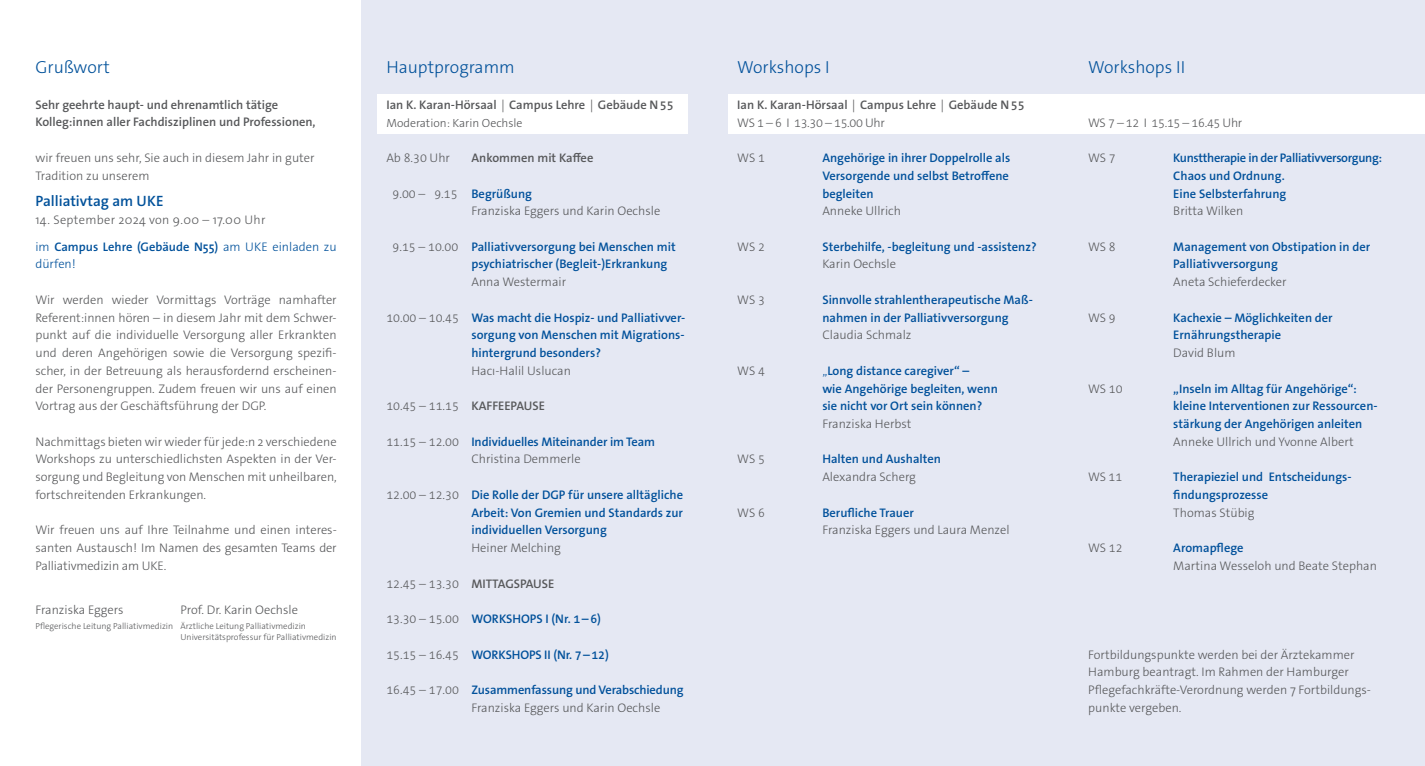
<style>
.page{position:relative;width:1425px;height:766px;background:#fff}
.page>*{position:absolute;margin:0;border:0;box-sizing:border-box;transform-origin:0 0}
.t1{font:300 17.5px "The Sans Os F";color:#01519a}
.t2{font:300 17.5px "The Sans Os F";color:#01519b}
.t3{font:600 15px "The Sans Os F";color:#01519a}
.t4{font:300 12.5px/17.8px "The Sans Os F";color:#57585a}
.t5{font:600 12.5px/17.8px "The Sans Os F";color:#01519b}
.t6{font:600 12.5px/17.5px "The Sans Os F";color:#57585a}
.t7{font:600 12.5px/17.8px "The Sans Os F";letter-spacing:-.025em;color:#01519b}
.t8{font:300 12.5px/26.6px "The Sans Os F";letter-spacing:.025em;color:#57585a}
.t9{font:300 12.5px "The Sans Os F";letter-spacing:-.025em;color:#57585a}
.t10{font:600 12.5px "The Sans Os F";color:#01519a}
.t11{font:300 12.5px "The Sans Os F";color:#01519b}
.t12{font:300 11.88px "The Sans Os F";color:#57585a}
.t13{font:300 8.75px/11.2px "The Sans Os F";color:#57585a}
.s1{color:#01519b}
.s2{font-weight:600;color:#01519b}
.s3{font-weight:300;color:#57585a}
.s4{font-weight:600}
.s5{font-weight:300}
.s6{color:#01519a}
</style>
<div class="page">
<div style="left:361px;top:0;width:1063px;height:765px;background:#e5e8f3"></div>
<div style="left:728px;top:95px;width:696px;height:38px;background:#fff"></div>
<div style="left:377px;top:95px;width:311px;height:38px;background:#fff"></div>
<h1 class="t1" style="left:35px;top:56px;width:76px">Grußwort</h1>
<h1 class="t1" style="left:386px;top:56px;width:130px">Hauptprogramm</h1>
<h1 class="t2" style="left:737px;top:56px;width:94px">Workshops I</h1>
<h1 class="t1" style="left:1088px;top:56px;width:99px">Workshops II</h1>
<p class="t6" style="left:35px;top:96px;width:282px">Sehr geehrte haupt- und ehrenamtlich tätige<br>Kolleg:innen aller Fachdisziplinen und Professionen,</p>
<p class="t4" style="left:35px;top:149px;width:281px">wir freuen uns sehr, Sie auch in diesem Jahr in guter<br>Tradition zu unserem</p>
<p class="t3" style="left:35px;top:192px;width:130px">Palliativtag am UKE</p>
<p class="t8" style="left:35px;top:206px;width:303px">14. September 2024 von 9.00 – 17.00 Uhr<br><span class="s1">im</span> <span class="s2">Campus Lehre (Gebäude N55)</span> <span class="s1">am UKE einladen zu</span></p>
<p class="t11" style="left:35px;top:256px;width:42px">dürfen!</p>
<p class="t4" style="left:35px;top:291px;width:303px;text-align:justify">Wir werden wieder Vormittags Vorträge namhafter Referent:innen hören – in diesem Jahr mit dem Schwer&shy;punkt auf die individuelle Versorgung aller Erkrankten und deren Angehörigen sowie die Versorgung spezifi&shy;scher, in der Betreuung als herausfordernd erscheinen&shy;der Personengruppen. Zudem freuen wir uns auf einen Vortrag aus der Geschäftsführung der DGP.</p>
<p class="t4" style="left:35px;top:432px;width:303px;text-align:justify">Nachmittags bieten wir wieder für jede:n 2 verschiedene Workshops zu unterschiedlichsten Aspekten in der Ver&shy;sorgung und Begleitung von Menschen mit unheilbaren, fortschreitenden Erkrankungen.</p>
<p class="t4" style="left:35px;top:521px;width:303px;text-align:justify">Wir freuen uns auf Ihre Teilnahme und einen interes&shy;santen Austausch! Im Namen des gesamten Teams der Palliativmedizin am UKE.</p>
<p class="t4" style="left:35px;top:601px;width:90px">Franziska Eggers</p>
<p class="t4" style="left:180px;top:601px;width:119px">Prof. Dr. Karin Oechsle</p>
<p class="t13" style="left:180px;top:620px;width:158px;text-indent:-145px">Pflegerische Leitung Palliativmedizin Ärztliche Leitung Palliativmedizin<br>Universitätsprofessur für Palliativmedizin</p>
<p class="t6" style="left:386px;top:96px;width:289px">Ian K. Karan-Hörsaal Campus Lehre Gebäude N55</p>
<p class="t12" style="left:386px;top:115px;width:138px">Moderation: Karin Oechsle</p>
<p class="t4" style="left:386px;top:149px;width:65px">Ab 8.30 Uhr</p>
<p class="t6" style="left:471px;top:149px;width:123px">Ankommen mit Kaffee</p>
<p class="t4" style="left:471px;top:184px;width:190px;text-indent:-79px">9.00 – 9.15 <span class="s2">Begrüßung<br></span>Franziska Eggers und Karin Oechsle</p>
<p class="t5" style="left:471px;top:238px;width:206px;text-indent:-79px"><span class="s3">9.15 – 10.00</span> Palliativversorgung bei Menschen mit psychiatrischer (Begleit-)Erkrankung</p>
<p class="t4" style="left:471px;top:273px;width:96px">Anna Westermair</p>
<p class="t5" style="left:471px;top:308px;width:215px;text-align:justify;text-indent:-85px"><span class="s3">10.00 – 10.45</span> Was macht die Hospiz- und Palliativver&shy;sorgung von Menschen mit Migrations&shy;hintergrund besonders?</p>
<p class="t4" style="left:471px;top:362px;width:101px">Hacı-Halil Uslucan</p>
<p class="t4" style="left:386px;top:397px;width:160px">10.45 – 11.15 <span class="s4">KAFFEEPAUSE</span></p>
<p class="t5" style="left:471px;top:432px;width:185px;text-indent:-85px"><span class="s3">11.15 – 12.00</span> Individuelles Miteinander im Team<br><span class="s3">Christina Demmerle</span></p>
<p class="t5" style="left:471px;top:486px;width:213px;text-align:justify;text-indent:-85px"><span class="s3">12.00 – 12.30</span> Die Rolle der DGP für unsere alltägliche Arbeit: Von Gremien und Standards zur individuellen Versorgung</p>
<p class="t4" style="left:471px;top:539px;width:91px">Heiner Melching</p>
<p class="t6" style="left:386px;top:574px;width:169px"><span class="s5">12.45 – 13.30</span> MITTAGSPAUSE</p>
<p class="t10" style="left:386px;top:610px;width:216px"><span class="s3">13.30 – 15.00</span> WORKSHOPS I (Nr. 1–6)</p>
<p class="t5" style="left:386px;top:645px;width:224px"><span class="s3">15.15 – 16.45</span> WORKSHOPS II (Nr. 7<span class="s6">–</span>12)</p>
<p class="t4" style="left:471px;top:680px;width:214px;text-indent:-85px">16.45 – 17.00 <span class="s2">Zusammenfassung und Verabschiedung<br></span>Franziska Eggers und Karin Oechsle</p>
<p class="t6" style="left:737px;top:96px;width:289px">Ian K. Karan-Hörsaal Campus Lehre Gebäude N55</p>
<p class="t9" style="left:737px;top:114px;width:149px">WS 1 – 6 I 13.30 – 15.00 Uhr</p>
<p class="t4" style="left:737px;top:149px;width:29px">WS 1</p>
<p class="t5" style="left:822px;top:149px;width:189px;text-align:justify">Angehörige in ihrer Doppelrolle als Versorgende und selbst Betroffene begleiten</p>
<p class="t4" style="left:822px;top:202px;width:80px">Anneke Ullrich</p>
<p class="t4" style="left:737px;top:238px;width:29px">WS 2</p>
<p class="t5" style="left:822px;top:238px;width:216px">Sterbehilfe, -begleitung und -assistenz?</p>
<p class="t4" style="left:822px;top:255px;width:75px">Karin Oechsle</p>
<p class="t4" style="left:737px;top:291px;width:29px">WS 3</p>
<p class="t5" style="left:822px;top:291px;width:212px">Sinnvolle strahlentherapeutische Maß&shy;nahmen in der Palliativversorgung</p>
<p class="t4" style="left:822px;top:326px;width:91px">Claudia Schmalz</p>
<p class="t4" style="left:737px;top:362px;width:29px">WS 4</p>
<p class="t5" style="left:822px;top:362px;width:177px"><span class="s5">„</span>Long distance caregiver“ –<br>wie Angehörige begleiten, wenn sie nicht vor Ort sein können?</p>
<p class="t4" style="left:822px;top:415px;width:91px">Franziska Herbst</p>
<p class="t4" style="left:737px;top:450px;width:29px">WS 5</p>
<p class="t5" style="left:822px;top:450px;width:120px">Halten und Aushalten</p>
<p class="t4" style="left:822px;top:468px;width:95px">Alexandra Scherg</p>
<p class="t4" style="left:737px;top:503px;width:29px">WS 6</p>
<p class="t5" style="left:822px;top:503px;width:93px">Berufliche Trauer</p>
<p class="t4" style="left:822px;top:521px;width:189px">Franziska Eggers und Laura Menzel</p>
<p class="t9" style="left:1088px;top:114px;width:156px">WS 7 – 12 I 15.15 – 16.45 Uhr</p>
<p class="t4" style="left:1088px;top:149px;width:29px">WS 7</p>
<p class="t7" style="left:1173px;top:149px;width:210px">Kunsttherapie in der Palliativversorgung:<br>Chaos und Ordnung.<br>Eine Selbsterfahrung</p>
<p class="t4" style="left:1173px;top:202px;width:72px">Britta Wilken</p>
<p class="t4" style="left:1088px;top:238px;width:29px">WS 8</p>
<p class="t5" style="left:1173px;top:238px;width:198px">Management von Obstipation in der<br>Palliativversorgung</p>
<p class="t4" style="left:1173px;top:273px;width:115px">Aneta Schieferdecker</p>
<p class="t4" style="left:1088px;top:308px;width:29px">WS 9</p>
<p class="t5" style="left:1173px;top:308px;width:161px">Kachexie – Möglichkeiten der<br>Ernährungstherapie</p>
<p class="t4" style="left:1173px;top:344px;width:64px">David Blum</p>
<p class="t4" style="left:1088px;top:379px;width:36px">WS 10</p>
<p class="t5" style="left:1173px;top:379px;width:206px">„Inseln im Alltag für Angehörige“: kleine Interventionen zur Ressourcen&shy;stärkung der Angehörigen anleiten</p>
<p class="t4" style="left:1173px;top:432px;width:182px">Anneke Ullrich und Yvonne Albert</p>
<p class="t4" style="left:1088px;top:468px;width:35px">WS 11</p>
<p class="t5" style="left:1173px;top:468px;width:179px">Therapieziel und Entscheidungs&shy;findungsprozesse</p>
<p class="t4" style="left:1173px;top:503px;width:83px">Thomas Stübig</p>
<p class="t4" style="left:1088px;top:539px;width:36px">WS 12</p>
<p class="t5" style="left:1173px;top:539px;width:72px">Aromapflege</p>
<p class="t4" style="left:1173px;top:556px;width:205px">Martina Wesseloh und Beate Stephan</p>
<p class="t4" style="left:1088px;top:645px;width:284px">Fortbildungspunkte werden bei der Ärztekammer Hamburg beantragt. Im Rahmen der Hamburger Pflegefachkräfte-Verordnung werden 7 Fortbildungs&shy;punkte vergeben.</p>
</div>
